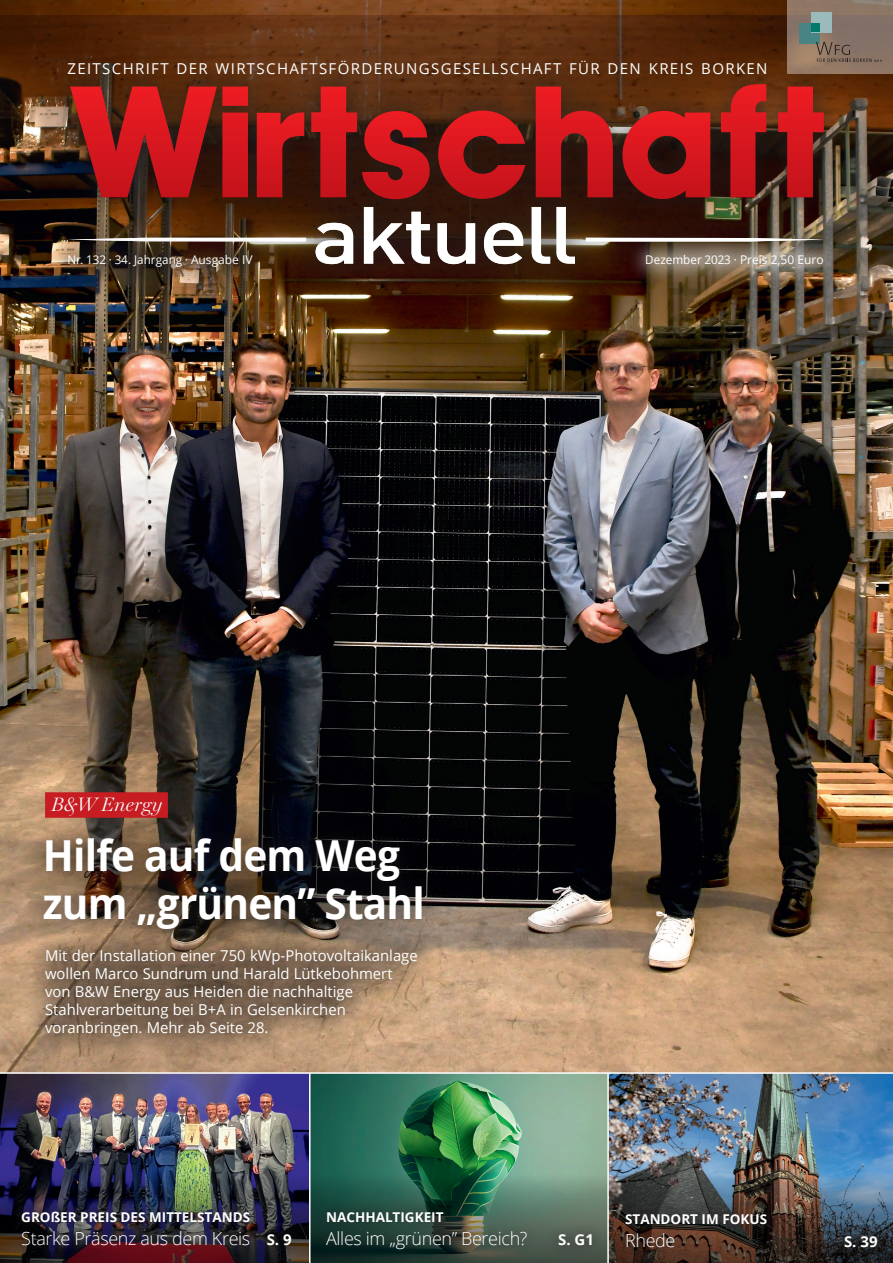
<style>
.page{position:relative;width:893px;height:1263px;background:#fff}
.page>*{position:absolute;margin:0;border:0;box-sizing:border-box;transform-origin:0 0}
.t1{font:700 42.75px/48px "Open Sans";letter-spacing:-.02em;color:#fff;scale:.95 1}
.t2{font:italic 300 19.5px "Miller Display";color:#fff;scale:1.05 1}
.t3{font:300 18px "Open Sans";letter-spacing:-.02em;color:#fff}
.t4{font:15px/18px "Open Sans";color:#fff}
.t5{font:15px "Open Sans";letter-spacing:.09em;color:#fff}
.t6{font:700 15px "Open Sans";color:#fff}
.t7{font:700 13.5px "Open Sans";color:#fff}
.t8{font:12px "Open Sans";color:#fff}
.s1{font-weight:700;font-size:15px}
</style>
<div class="page">
<img style="left:0;top:0;width:893px;height:1072px">
<svg style="left:787px;top:0;width:106px;height:74px;fill:#8c7567"></svg>
<div style="left:800px;top:23px;width:20px;height:20px;background:#498484"></div>
<div style="left:811px;top:12px;width:20px;height:20px;background:#9ababc"></div>
<div style="left:811px;top:23px;width:9px;height:9px;background:#017a6a"></div>
<svg style="left:816px;top:42px;width:66px;height:20px"></svg>
<div style="left:36px;top:169px;width:820px;height:134px;background:#231f20;opacity:.65"></div>
<div style="left:49px;top:61px;width:798px;height:226px;background:#231f20;opacity:.75"></div>
<svg style="left:70px;top:87px;width:178px;height:110px"></svg>
<svg style="left:257px;top:112px;width:47px;height:85px"></svg>
<svg style="left:311px;top:87px;width:119px;height:112px"></svg>
<svg style="left:438px;top:111px;width:87px;height:88px"></svg>
<svg style="left:536px;top:87px;width:77px;height:110px"></svg>
<svg style="left:622px;top:111px;width:88px;height:88px"></svg>
<svg style="left:721px;top:84px;width:45px;height:113px"></svg>
<svg style="left:778px;top:87px;width:46px;height:110px"></svg>
<svg style="left:316px;top:223px;width:37px;height:41px"></svg>
<svg style="left:364px;top:207px;width:66px;height:57px"></svg>
<svg style="left:438px;top:223px;width:37px;height:41px"></svg>
<svg style="left:484px;top:223px;width:39px;height:41px"></svg>
<svg style="left:532px;top:207px;width:18px;height:57px"></svg>
<svg style="left:556px;top:207px;width:19px;height:57px"></svg>
<svg style="left:271px;top:238px;width:35px;height:3px"></svg>
<svg style="left:586px;top:238px;width:41px;height:3px"></svg>
<img style="left:0;top:1074px;width:309px;height:100px">
<img style="left:311px;top:1074px;width:296px;height:100px">
<img style="left:609px;top:1074px;width:284px;height:100px">
<img style="left:0;top:1174px;width:893px;height:89px">
<hr style="left:309px;top:1073px;width:2px;height:190px;background:#fff">
<hr style="left:607px;top:1073px;width:2px;height:190px;background:#fff">
<div style="left:11px;top:1200px;width:291px;height:57px;background:#231f20;opacity:.91"></div>
<div style="left:316px;top:1201px;width:287px;height:60px;background:#231f20;opacity:.91"></div>
<div style="left:615px;top:1202px;width:273px;height:57px;background:#231f20;opacity:.91"></div>
<div style="left:25px;top:819px;width:417px;height:129px;background:#231f20;opacity:.75"></div>
<div style="left:23px;top:926px;width:416px;height:133px;background:#231f20;opacity:.72"></div>
<div style="left:45px;top:792px;width:123px;height:26px;background:#c61c22"></div>
<div style="left:627px;top:236px;width:215px;height:48px;background:#fff;opacity:.77"></div>
<div style="left:49px;top:236px;width:222px;height:50px;background:#231f20;opacity:.77"></div>
<p class="t5" style="left:68px;top:58px;width:702px">ZEITSCHRIFT DER WIRTSCHAFTSFÖRDERUNGSGESELLSCHAFT FÜR DEN KREIS BORKEN</p>
<p class="t8" style="left:68px;top:251px;width:187px">Nr. 132 · 34. Jahrgang · Ausgabe IV</p>
<p class="t8" style="left:645px;top:251px;width:180px">Dezember 2023 · Preis 2,50 Euro</p>
<h2 class="t2" style="left:51px;top:793px;width:107px">B^W Energy</h2>
<h1 class="t1" style="left:43px;top:830px;width:403px">Hilfe auf dem Weg zum „grünen” Stahl</h1>
<p class="t4" style="left:45px;top:946px;width:374px">Mit der Installation einer 750 kWp-Photovoltaikanlage wollen Marco Sundrum und Harald Lütkebohmert von B&amp;W Energy aus Heiden die nachhaltige Stahlverarbeitung bei B+A in Gelsenkirchen voranbringen. Mehr ab Seite 28.</p>
<p class="t7" style="left:21px;top:1207px;width:230px">GROßER PREIS DES MITTELSTANDS</p>
<p class="t3" style="left:21px;top:1226px;width:272px">Starke Präsenz aus dem Kreis <span class="s1">S. 9</span></p>
<p class="t7" style="left:326px;top:1207px;width:119px">NACHHALTIGKEIT</p>
<p class="t3" style="left:326px;top:1226px;width:203px">Alles im „grünen” Bereich?</p>
<p class="t6" style="left:558px;top:1229px;width:37px">S. G1</p>
<p class="t7" style="left:625px;top:1209px;width:143px">STANDORT IM FOKUS</p>
<p class="t3" style="left:625px;top:1228px;width:52px">Rhede</p>
<p class="t6" style="left:844px;top:1231px;width:35px">S. 39</p>
</div>
